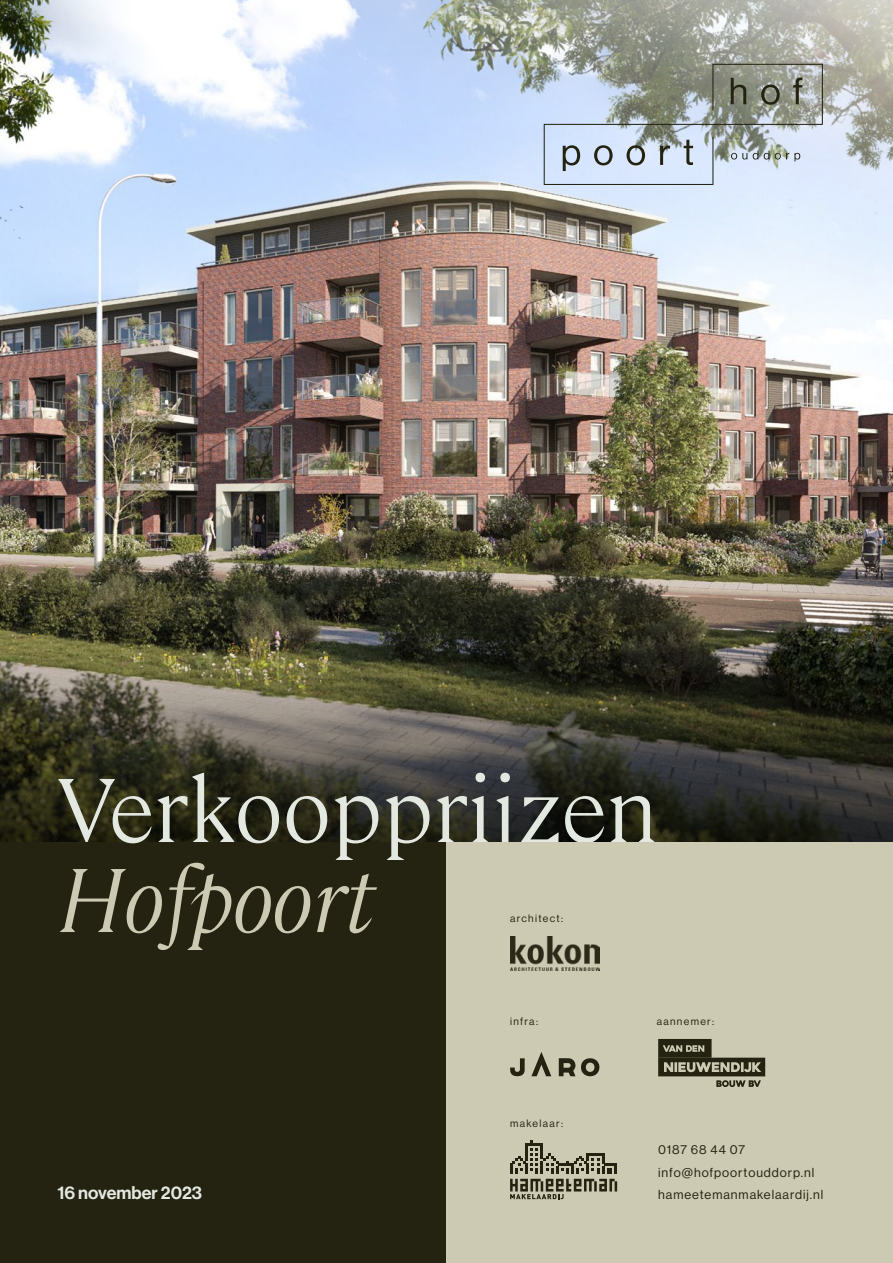
<style>
.page{position:relative;width:893px;height:1263px;background:#fff}
.page>*{position:absolute;margin:0;border:0;box-sizing:border-box;transform-origin:0 0}
.t1{font:300 90px "Cambon";color:#e3e8e1}
.t2{font:italic 300 90px "Cambon";color:#cdcab3}
.t3{font:18px "N Haas Grotesk DS Pro 65 Md";color:#e3e8e1}
.t4{font:12.75px "N Haas Grotesk DS Pro 55 Rg";letter-spacing:.075em;color:#242311}
.t5{font:10.5px "N Haas Grotesk DS Pro 55 Rg";letter-spacing:.125em;color:#242311}
</style>
<div class="page">
<img style="left:0;top:317px;width:893px;height:90px">
<img style="left:0;top:407px;width:893px;height:435px">
<img style="left:0;top:0;width:893px;height:317px">
<div style="left:0;top:842px;width:893px;height:421px;background:#242311"></div>
<svg style="left:544px;top:64px;width:279px;height:121px;background:#aeb8bd"></svg>
<div style="left:446px;top:842px;width:447px;height:421px;background:#cdcab3"></div>
<svg style="left:510px;top:1140px;width:107px;height:59px"></svg>
<svg style="left:658px;top:1039px;width:107px;height:48px"></svg>
<svg style="left:559px;top:1058px;width:41px;height:18px"></svg>
<svg style="left:510px;top:1058px;width:15px;height:18px"></svg>
<svg style="left:531px;top:1052px;width:20px;height:24px"></svg>
<img style="left:510px;top:936px;width:89px;height:34px">
<p class="t1" style="left:57px;top:745px;width:602px">Verkoopprijzen</p>
<p class="t2" style="left:57px;top:835px;width:319px">Hofpoort</p>
<p class="t5" style="left:510px;top:912px;width:55px">architect:</p>
<p class="t3" style="left:57px;top:1182px;width:146px">16 november 2023</p>
<p class="t5" style="left:510px;top:1015px;width:30px">infra:</p>
<p class="t5" style="left:510px;top:1117px;width:54px">makelaar:</p>
<p class="t5" style="left:657px;top:1015px;width:59px">aannemer:</p>
<p class="t4" style="left:658px;top:1142px;width:88px">0187 68 44 07</p>
<p class="t4" style="left:658px;top:1165px;width:158px">info@hofpoortouddorp.nl</p>
<p class="t4" style="left:658px;top:1187px;width:167px">hameetemanmakelaardij.nl</p>
</div>
